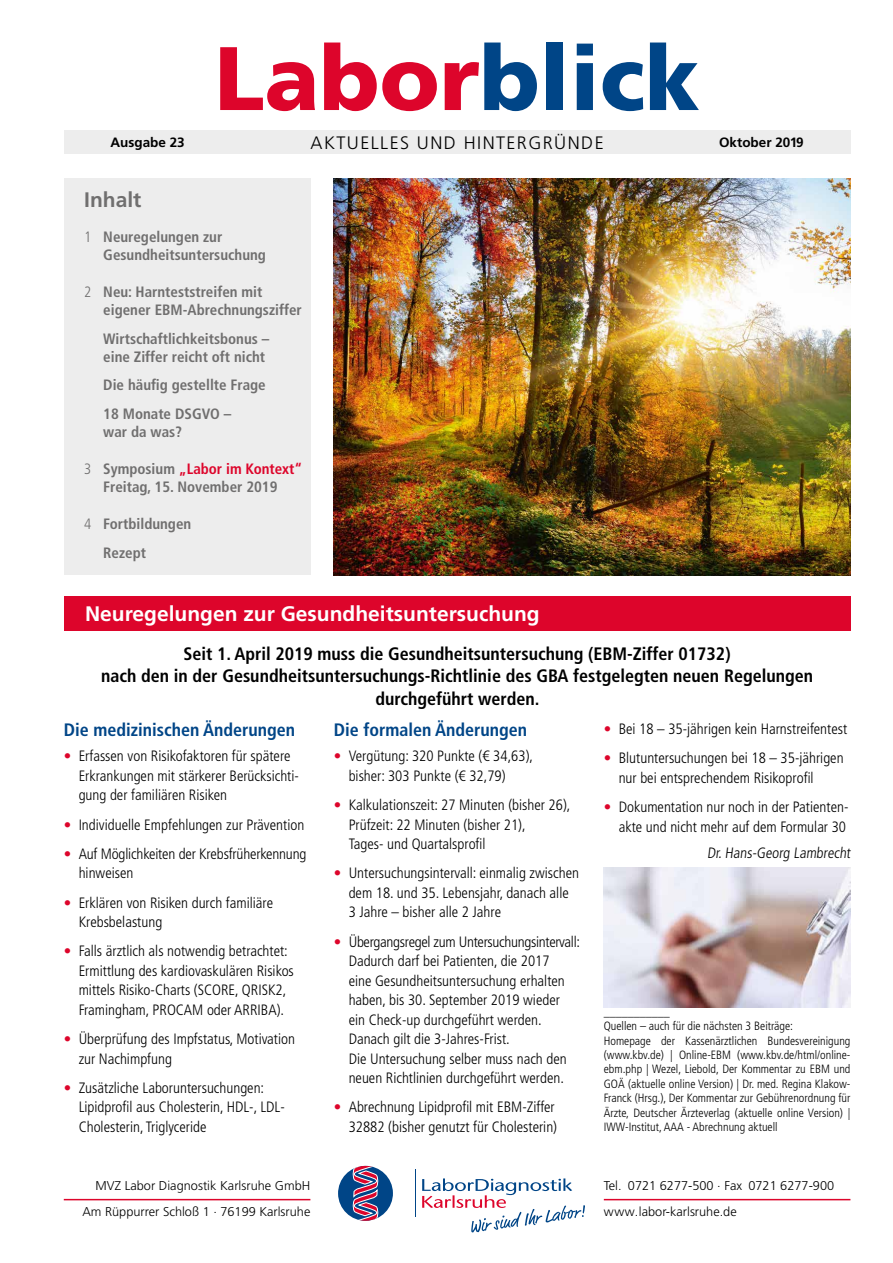
<style>
.page{position:relative;width:893px;height:1263px;background:#fff}
.page>*{position:absolute;margin:0;border:0;box-sizing:border-box;transform-origin:0 0}
.t1{font:900 90px "Frutiger LT Std";color:#dd052b}
.t2{font:700 21px "Frutiger LT Std";color:#fff}
.t3{font:700 21px "Frutiger LT Std";color:#706f6f}
.t4{font:700 condensed 18px/22.5px "Frutiger LT Std";color:#000;text-align:center}
.t5{font:700 condensed 18px "Frutiger LT Std";color:#004587}
.t6{font:300 18px "Frutiger LT Std";letter-spacing:.08em;color:#000}
.t7{font:300 condensed 15px/19.5px "Frutiger LT Std";color:#000}
.t8{font:700 condensed 15px/18px "Frutiger LT Std";color:#706f6f}
.t9{font:700 13.5px "Frutiger LT Std";color:#000}
.t10{font:300 12.75px/25.5px "Frutiger LT Std";color:#000;text-align:right}
.t11{font:300 condensed 12px/14.4px "Frutiger LT Std";color:#000}
.s1{color:#004587}
.s2{font-weight:300}
.s3{color:#dd052b}
</style>
<div class="page">
<div style="left:64px;top:131px;width:786px;height:23px;background:#ededed"></div>
<hr style="left:64px;top:1199px;width:246px;height:1px;background:#dd052b">
<hr style="left:604px;top:1199px;width:246px;height:1px;background:#dd052b">
<div style="left:338px;top:1166px;width:55px;height:55px;background:#004587;border-radius:50%"></div>
<svg style="left:353px;top:1166px;width:25px;height:55px"></svg>
<hr style="left:415px;top:1170px;width:1px;height:47px;background:#004587">
<svg style="left:422px;top:1178px;width:163px;height:54px"></svg>
<div style="left:64px;top:179px;width:246px;height:396px;background:#ededed"></div>
<div style="left:64px;top:596px;width:786px;height:34px;background:#dd052b"></div>
<img style="left:334px;top:179px;width:516px;height:396px">
<img style="left:604px;top:867px;width:246px;height:141px">
<h1 class="t1" style="left:214px;top:24px;width:487px">Labor<span class="s1">blick</span></h1>
<p class="t6" style="left:311px;top:132px;width:295px">AKTUELLES UND HINTERGRÜNDE</p>
<p class="t9" style="left:111px;top:134px;width:76px">Ausgabe 23</p>
<p class="t9" style="left:719px;top:134px;width:86px">Oktober 2019</p>
<h2 class="t3" style="left:84px;top:187px;width:59px">Inhalt</h2>
<p class="t8" style="left:103px;top:228px;width:164px;text-indent:-19px"><span class="s2">1</span> Neuregelungen zur<br>Gesundheitsuntersuchung</p>
<p class="t8" style="left:103px;top:283px;width:200px;text-indent:-19px"><span class="s2">2</span> Neu: Harnteststreifen mit eigener EBM-Abrechnungsziffer</p>
<p class="t8" style="left:103px;top:329px;width:168px">Wirtschaftlichkeitsbonus – eine Ziffer reicht oft nicht</p>
<p class="t8" style="left:103px;top:371px;width:164px;line-height:28.7px">Die häufig gestellte Frage<br>18 Monate DSGVO –</p>
<p class="t8" style="left:103px;top:423px;width:80px">war da was?</p>
<p class="t8" style="left:84px;top:460px;width:220px;text-align:center"><span class="s2">3</span> Symposium <span class="s3">„Labor im Kontext“<br></span>Freitag, 15. November 2019</p>
<p class="t8" style="left:103px;top:510px;width:90px;line-height:28.7px;text-indent:-19px"><span class="s2">4</span> Fortbildungen<br>Rezept</p>
<h2 class="t2" style="left:85px;top:601px;width:456px">Neuregelungen zur Gesundheitsuntersuchung</h2>
<p class="t4" style="left:101px;top:642px;width:713px">Seit 1. April 2019 muss die Gesundheitsuntersuchung (EBM-Ziffer 01732)<br>nach den in der Gesundheitsuntersuchungs-Richtlinie des GBA festgelegten neuen Regelungen durchgeführt werden.</p>
<p class="t5" style="left:64px;top:719px;width:233px">Die medizinischen Änderungen</p>
<p class="t7" style="left:79px;top:747px;width:222px;text-indent:-15px"><span class="s3">•</span> Erfassen von Risikofaktoren für spätere<br>Erkrankungen mit stärkerer Berücksichti&shy;gung der familiären Risiken</p>
<p class="t7" style="left:64px;top:815px;width:242px"><span class="s3">•</span> Individuelle Empfehlungen zur Prävention</p>
<p class="t7" style="left:79px;top:844px;width:229px;text-indent:-15px"><span class="s3">•</span> Auf Möglichkeiten der Krebsfrüherkennung hinweisen</p>
<p class="t7" style="left:79px;top:893px;width:196px;text-indent:-15px"><span class="s3">•</span> Erklären von Risiken durch familiäre<br>Krebsbelastung</p>
<p class="t7" style="left:79px;top:942px;width:217px;text-indent:-15px"><span class="s3">•</span> Falls ärztlich als notwendig betrachtet:<br>Ermittlung des kardiovaskulären Risikos mittels Risiko-Charts (SCORE, QRISK2, Framingham, PROCAM oder ARRIBA).</p>
<p class="t7" style="left:79px;top:1029px;width:218px;text-indent:-15px"><span class="s3">•</span> Überprüfung des Impfstatus, Motivation zur Nachimpfung</p>
<p class="t7" style="left:79px;top:1078px;width:208px;text-indent:-15px"><span class="s3">•</span> Zusätzliche Laboruntersuchungen:<br>Lipidprofil aus Cholesterin, HDL-, LDL-<br>Cholesterin, Triglyceride</p>
<p class="t5" style="left:334px;top:719px;width:195px">Die formalen Änderungen</p>
<p class="t7" style="left:349px;top:747px;width:186px;text-indent:-15px"><span class="s3">•</span> Vergütung: 320 Punkte (€ 34,63), bisher: 303 Punkte (€ 32,79)</p>
<p class="t7" style="left:349px;top:795px;width:223px;text-indent:-15px"><span class="s3">•</span> Kalkulationszeit: 27 Minuten (bisher 26),<br>Prüfzeit: 22 Minuten (bisher 21),<br>Tages- und Quartalsprofil</p>
<p class="t7" style="left:349px;top:864px;width:232px;text-indent:-15px"><span class="s3">•</span> Untersuchungsintervall: einmalig zwischen dem 18. und 35. Lebensjahr, danach alle<br>3 Jahre – bisher alle 2 Jahre</p>
<p class="t7" style="left:349px;top:932px;width:233px;text-indent:-15px"><span class="s3">•</span> Übergangsregel zum Untersuchungsintervall:<br>Dadurch darf bei Patienten, die 2017<br>eine Gesundheitsuntersuchung erhalten haben, bis 30. September 2019 wieder ein Check-up durchgeführt werden.<br>Danach gilt die 3-Jahres-Frist.<br>Die Untersuchung selber muss nach den neuen Richtlinien durchgeführt werden.</p>
<p class="t7" style="left:334px;top:1098px;width:225px;text-align:right"><span class="s3">•</span> Abrechnung Lipidprofil mit EBM-Ziffer<br>32882 (bisher genutzt für Cholesterin)</p>
<p class="t7" style="left:604px;top:719px;width:245px"><span class="s3">•</span> Bei 18 – 35-jährigen kein Harnstreifentest</p>
<p class="t7" style="left:619px;top:749px;width:226px;text-indent:-15px"><span class="s3">•</span> Blutuntersuchungen bei 18 – 35-jährigen nur bei entsprechendem Risikoprofil</p>
<p class="t7" style="left:604px;top:797px;width:246px;text-align:right"><span class="s3">•</span> Dokumentation nur noch in der Patienten&shy;akte und nicht mehr auf dem Formular 30</p>
<p class="t7" style="left:707px;top:843px;width:147px">Dr. Hans-Georg Lambrecht</p>
<p class="t11" style="left:604px;top:1004px;width:248px">___________<br>Quellen – auch für die nächsten 3 Beiträge:<br>Homepage der Kassenärztlichen Bundesvereinigung (www.kbv.de) | Online-EBM (www.kbv.de/html/online&shy;ebm.php | Wezel, Liebold, Der Kommentar zu EBM und GOÄ (aktuelle online Version) | Dr. med. Regina Klakow-Franck (Hrsg.), Der Kommentar zur Gebührenordnung für Ärzte, Deutscher Ärzteverlag (aktuelle online Version) | IWW-Institut, AAA - Abrechnung aktuell</p>
<p class="t10" style="left:82px;top:1173px;width:229px">MVZ Labor Diagnostik Karlsruhe GmbH<br>Am Rüppurrer Schloß 1 . 76199 Karlsruhe</p>
<p class="t10" style="left:604px;top:1173px;width:232px;text-align:left">Tel. 0721 6277-500 . Fax 0721 6277-900 www.labor-karlsruhe.de</p>
</div>
